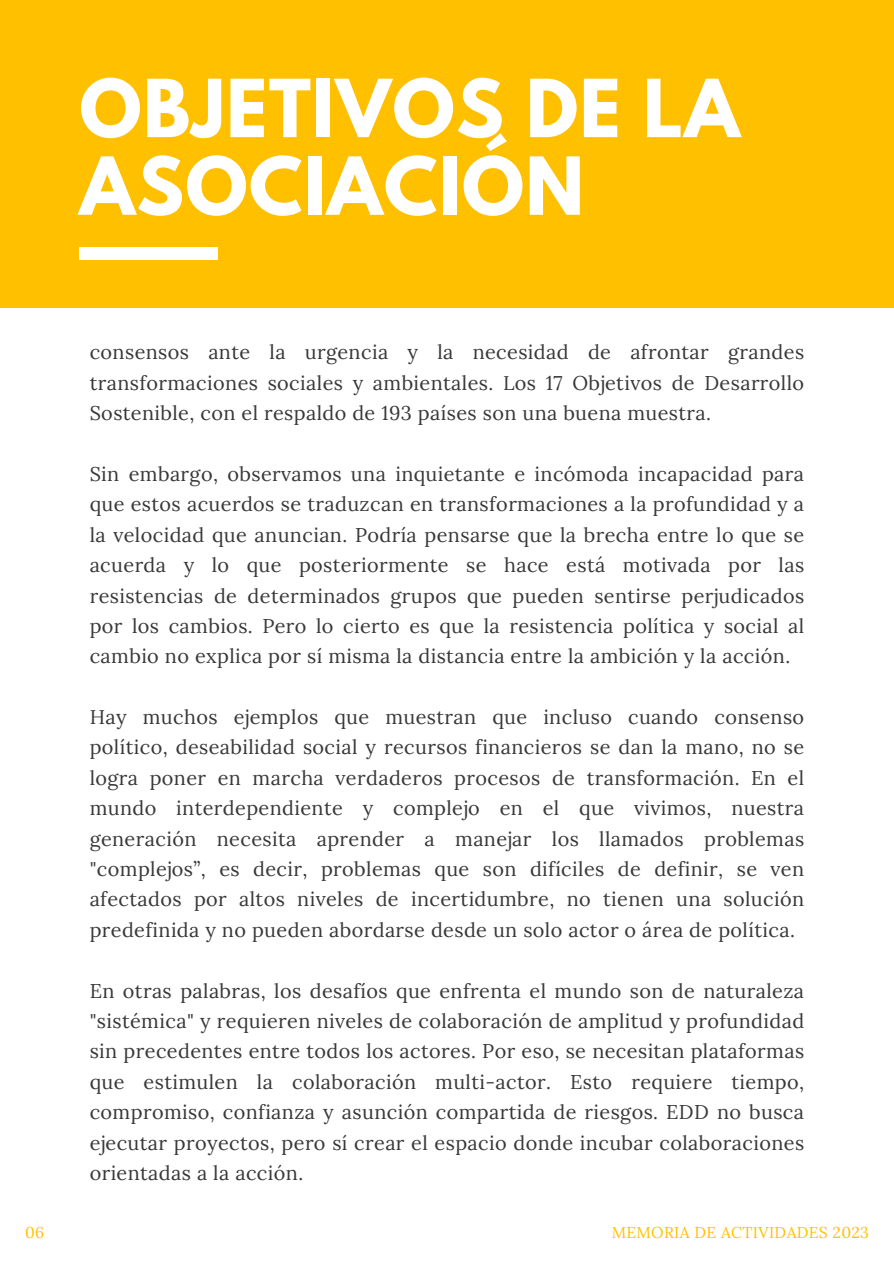
<style>
.page{position:relative;width:894px;height:1264px;background:#fff}
.page>*{position:absolute;margin:0;border:0;box-sizing:border-box;transform-origin:0 0}
.t1{font:700 70.8px/77.7px "League Spartan";letter-spacing:.02em;color:#fff}
.t2{font:19.8px/30.3px "Lora";letter-spacing:.02em;color:#383838;text-align:justify}
.t3{font:15.75px "Lora";letter-spacing:.02em;color:#ffc000}
</style>
<div class="page">
<div style="left:0;top:0;width:893px;height:307px;background:#ffc000"></div>
<div style="left:79px;top:247px;width:139px;height:13px;background:#fff"></div>
<h1 class="t1" style="left:79px;top:79px;width:661px">OBJETIVOS DE LA<br>ASOCIACIÓN</h1>
<p class="t2" style="left:90px;top:337px;width:715px">consensos ante la urgencia y la necesidad de afrontar grandes transformaciones sociales y ambientales. Los 17 Objetivos de Desarrollo Sostenible, con el respaldo de 193 países son una buena muestra.</p>
<p class="t2" style="left:90px;top:458px;width:715px">Sin embargo, observamos una inquietante e incómoda incapacidad para que estos acuerdos se traduzcan en transformaciones a la profundidad y a la velocidad que anuncian. Podría pensarse que la brecha entre lo que se acuerda y lo que posteriormente se hace está motivada por las resistencias de determinados grupos que pueden sentirse perjudicados por los cambios. Pero lo cierto es que la resistencia política y social al cambio no explica por sí misma la distancia entre la ambición y la acción.</p>
<p class="t2" style="left:90px;top:701px;width:715px">Hay muchos ejemplos que muestran que incluso cuando consenso político, deseabilidad social y recursos financieros se dan la mano, no se logra poner en marcha verdaderos procesos de transformación. En el mundo interdependiente y complejo en el que vivimos, nuestra generación necesita aprender a manejar los llamados problemas "complejos”, es decir, problemas que son difíciles de definir, se ven afectados por altos niveles de incertidumbre, no tienen una solución predefinida y no pueden abordarse desde un solo actor o área de política.</p>
<p class="t2" style="left:90px;top:975px;width:715px">En otras palabras, los desafíos que enfrenta el mundo son de naturaleza "sistémica" y requieren niveles de colaboración de amplitud y profundidad sin precedentes entre todos los actores. Por eso, se necesitan plataformas que estimulen la colaboración multi-actor. Esto requiere tiempo, compromiso, confianza y asunción compartida de riesgos. EDD no busca ejecutar proyectos, pero sí crear el espacio donde incubar colaboraciones orientadas a la acción.</p>
<p class="t3" style="left:25px;top:1221px;width:21px">06</p>
<p class="t3" style="left:611px;top:1221px;width:259px">MEMORIA DE ACTIVIDADES 2023</p>
</div>
